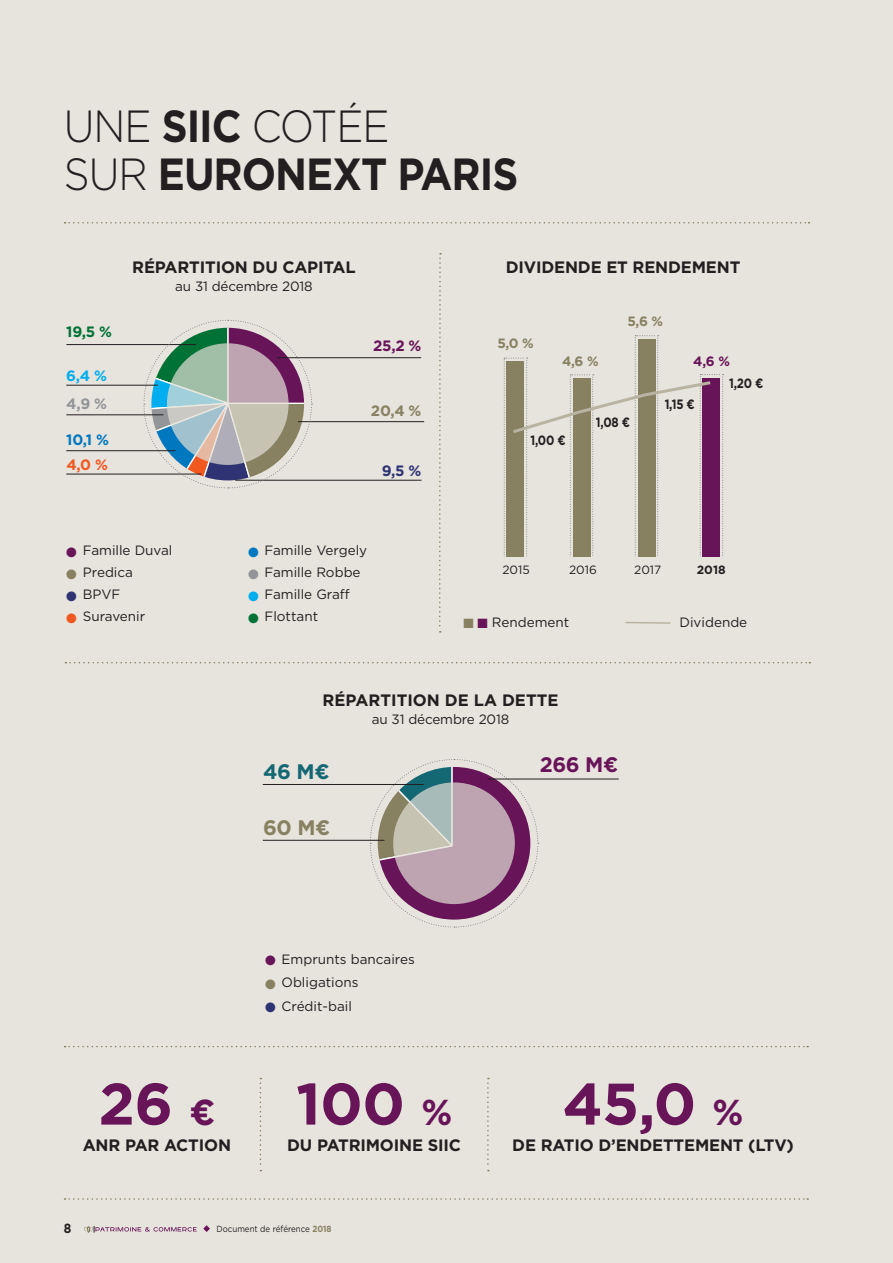
<style>
.page{position:relative;width:893px;height:1263px;background:#e7e3dd}
.page>*{position:absolute;margin:0;border:0;box-sizing:border-box;transform-origin:0 0}
.t1{font:700 58.5px "Gotham";letter-spacing:-.01em;color:#681459}
.t2{font:700 45px/48px "Gotham";letter-spacing:-.025em;color:#231f20;scale:.9 1}
.t3{font:700 21px "Gotham";color:#681459}
.t4{font:700 21px "Gotham";color:#878162}
.t5{font:700 21px "Gotham";color:#146874}
.t6{font:700 16.5px "Gotham";letter-spacing:-.01em;color:#231f20}
.t7{font:700 15px "Gotham";color:#0078c0}
.t8{font:700 15px "Gotham";color:#878162}
.t9{font:700 15px "Gotham";color:#007236}
.t10{font:700 15px "Gotham";color:#681459}
.t11{font:700 15px "Gotham";color:#f15921}
.t12{font:700 15px "Gotham";color:#2f3374}
.t13{font:700 15px "Gotham";color:#00aeef}
.t14{font:700 15px "Gotham";color:#939598}
.t15{font:13.5px "Gotham";color:#231f20}
.t16{font:700 13.5px "Gotham";letter-spacing:-.02em;color:#231f20;scale:.85 1}
.t17{font:700 13.5px "Gotham";color:#878162}
.t18{font:700 13.5px "Gotham";color:#681459}
.t19{font:700 13.35px "Gotham";color:#231f20;scale:.9 1}
.t20{font:12px "Gotham";color:#231f20}
.t21{font:700 12px "Gotham";color:#231f20}
.t22{font:8.85px "Gotham";color:#231f20;scale:.9 1}
.s1{font-weight:300}
.s2{color:#681459}
.s3{color:#878162}
.s4{color:#2f3374}
.s5{color:#f15921}
.s6{color:#0078c0}
.s7{color:#939598}
.s8{color:#00aeef}
.s9{color:#007236}
.s10{font-size:36px}
.s11{font-weight:700;color:#878162}
</style>
<div class="page">
<svg style="left:65px;top:1046px;width:743px;height:1px"></svg>
<svg style="left:65px;top:1198px;width:743px;height:2px"></svg>
<svg style="left:65px;top:662px;width:745px;height:1px"></svg>
<svg style="left:65px;top:222px;width:744px;height:2px"></svg>
<svg style="left:369px;top:759px;width:170px;height:169px"></svg>
<hr style="left:263px;top:784px;width:161px;height:1px;background:#231f20">
<hr style="left:487px;top:779px;width:132px;height:1px;background:#231f20">
<hr style="left:263px;top:840px;width:121px;height:1px;background:#231f20">
<svg style="left:439px;top:253px;width:2px;height:379px"></svg>
<hr style="left:66px;top:344px;width:130px;height:1px;background:#231f20">
<hr style="left:277px;top:357px;width:144px;height:1px;background:#231f20">
<hr style="left:298px;top:421px;width:126px;height:1px;background:#231f20">
<hr style="left:235px;top:480px;width:186px;height:1px;background:#231f20">
<hr style="left:66px;top:474px;width:135px;height:1px;background:#231f20">
<hr style="left:66px;top:450px;width:110px;height:1px;background:#231f20">
<hr style="left:66px;top:415px;width:97px;height:1px;background:#231f20">
<hr style="left:66px;top:385px;width:92px;height:1px;background:#231f20">
<svg style="left:143px;top:320px;width:169px;height:169px"></svg>
<svg style="left:625px;top:621px;width:46px;height:3px"></svg>
<svg style="left:260px;top:1078px;width:1px;height:93px"></svg>
<svg style="left:487px;top:1078px;width:2px;height:93px"></svg>
<svg style="left:84px;top:1226px;width:113px;height:6px"></svg>
<svg style="left:203px;top:1225px;width:7px;height:7px"></svg>
<svg style="left:504px;top:335px;width:220px;height:222px"></svg>
<h2 class="t2" style="left:64px;top:102px;width:507px"><span class="s1">UNE</span> SIIC <span class="s1">COTÉE<br>SUR</span> EURONEXT PARIS</h2>
<p class="t9" style="left:66px;top:321px;width:47px">19,5 %</p>
<p class="t13" style="left:66px;top:366px;width:42px">6,4 %</p>
<p class="t14" style="left:66px;top:394px;width:42px">4,9 %</p>
<p class="t6" style="left:132px;top:256px;width:225px">RÉPARTITION DU CAPITAL</p>
<p class="t15" style="left:175px;top:278px;width:139px">au 31 décembre 2018</p>
<p class="t10" style="left:373px;top:336px;width:50px">25,2 %</p>
<p class="t8" style="left:371px;top:401px;width:52px">20,4 %</p>
<p class="t7" style="left:66px;top:430px;width:44px">10,1 %</p>
<p class="t11" style="left:66px;top:455px;width:43px">4,0 %</p>
<p class="t12" style="left:382px;top:461px;width:41px">9,5 %</p>
<p class="t15" style="left:66px;top:542px;width:108px"><span class="s2">●</span> Famille Duval</p>
<p class="t15" style="left:66px;top:564px;width:68px"><span class="s3">●</span> Predica</p>
<p class="t15" style="left:66px;top:586px;width:56px"><span class="s4">●</span> BPVF</p>
<p class="t15" style="left:66px;top:608px;width:80px"><span class="s5">●</span> Suravenir</p>
<p class="t15" style="left:248px;top:542px;width:121px"><span class="s6">●</span> Famille Vergely</p>
<p class="t15" style="left:248px;top:564px;width:114px"><span class="s7">●</span> Famille Robbe</p>
<p class="t15" style="left:248px;top:586px;width:103px"><span class="s8">●</span> Famille Graff</p>
<p class="t15" style="left:248px;top:608px;width:72px"><span class="s9">●</span> Flottant</p>
<p class="t6" style="left:506px;top:256px;width:236px">DIVIDENDE ET RENDEMENT</p>
<p class="t17" style="left:497px;top:335px;width:38px">5,0 %</p>
<p class="t17" style="left:562px;top:352px;width:38px">4,6 %</p>
<p class="t17" style="left:627px;top:313px;width:37px">5,6 %</p>
<p class="t18" style="left:693px;top:352px;width:38px">4,6 %</p>
<p class="t16" style="left:729px;top:374px;width:42px">1,20 €</p>
<p class="t16" style="left:665px;top:396px;width:37px">1,15 €</p>
<p class="t16" style="left:596px;top:413px;width:42px">1,08 €</p>
<p class="t16" style="left:530px;top:431px;width:43px">1,00 €</p>
<p class="t20" style="left:502px;top:562px;width:29px">2015</p>
<p class="t20" style="left:569px;top:562px;width:29px">2016</p>
<p class="t20" style="left:634px;top:562px;width:29px">2017</p>
<p class="t21" style="left:697px;top:561px;width:30px">2018</p>
<p class="t15" style="left:463px;top:613px;width:107px"><span class="s3">■</span> <span class="s2">■</span> Rendement</p>
<p class="t15" style="left:679px;top:613px;width:69px">Dividende</p>
<p class="t6" style="left:323px;top:689px;width:237px">RÉPARTITION DE LA DETTE</p>
<p class="t15" style="left:372px;top:710px;width:139px">au 31 décembre 2018</p>
<h3 class="t5" style="left:263px;top:758px;width:68px">46 M€</h3>
<h3 class="t3" style="left:540px;top:750px;width:80px">266 M€</h3>
<h3 class="t4" style="left:263px;top:813px;width:69px">60 M€</h3>
<h1 class="t1" style="left:98px;top:1065px;width:118px">26 <span class="s10">€</span></h1>
<p class="t6" style="left:83px;top:1134px;width:150px">ANR PAR ACTION</p>
<p class="t15" style="left:265px;top:950px;width:151px"><span class="s2">●</span> Emprunts bancaires</p>
<p class="t15" style="left:265px;top:974px;width:95px"><span class="s3">●</span> Obligations</p>
<p class="t15" style="left:265px;top:997px;width:88px"><span class="s4">●</span> Crédit-bail</p>
<h1 class="t1" style="left:296px;top:1065px;width:158px">100 <span class="s10">%</span></h1>
<p class="t6" style="left:287px;top:1134px;width:175px">DU PATRIMOINE SIIC</p>
<p class="t19" style="left:64px;top:1219px;width:10px">8</p>
<p class="t22" style="left:216px;top:1223px;width:129px">Document de référence <span class="s11">2018</span></p>
<h1 class="t1" style="left:563px;top:1065px;width:183px">45,0 <span class="s10">%</span></h1>
<p class="t6" style="left:512px;top:1134px;width:283px">DE RATIO D’ENDETTEMENT (LTV)</p>
</div>
